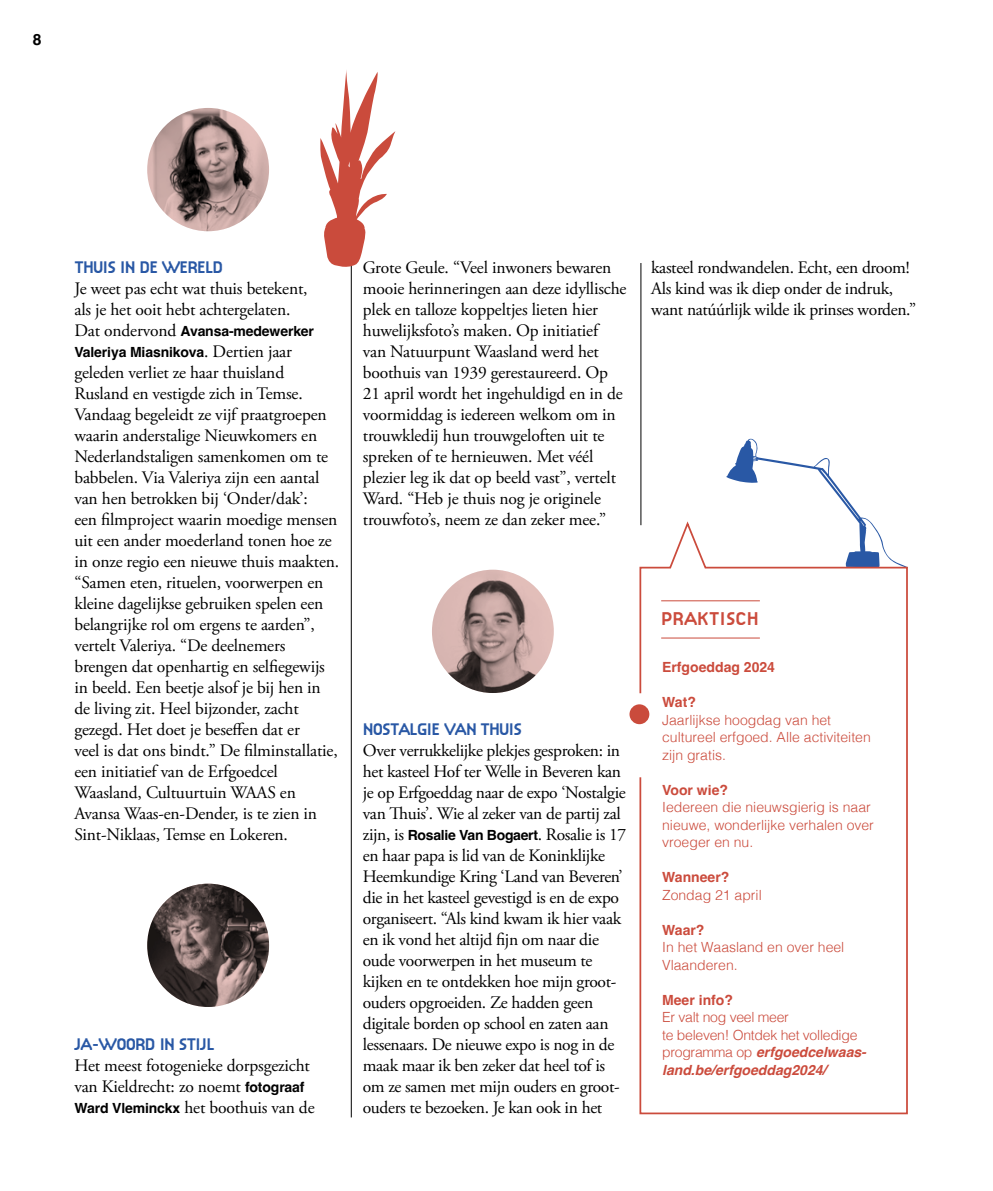
<style>
.page{position:relative;width:993px;height:1191px;background:#fff}
.page>*{position:absolute;margin:0;border:0;box-sizing:border-box;transform-origin:0 0}
.t1{font:700 19.25px "Citizen OT";color:#cb4b3c}
.t2{font:17.5px/21px "Adobe Garamond Pro";letter-spacing:-.01em;color:#000}
.t3{font:700 17.5px "Citizen OT";letter-spacing:-.05em;color:#2958a5}
.t4{font:700 15.75px "Helvetica";color:#000}
.t5{font:300 14px/17.5px "Helvetica";color:#cb4b3c}
.t6{font:300 14px/17.5px "Helvetica";letter-spacing:-.02em;color:#cb4b3c}
.t7{font:700 14px/21px "Helvetica";letter-spacing:-.01em;color:#000}
.t8{font:700 14px "Helvetica";color:#cb4b3c}
.s1{font-family:"Adobe Garamond Pro";font-weight:400;font-size:17.5px}
.s2{font-family:"Helvetica";font-weight:700;font-size:14px}
.s3{font-weight:700;font-style:italic}
</style>
<div class="page">
<img style="left:147px;top:108px;width:122px;height:123px">
<svg style="left:726px;top:438px;width:141px;height:81px"></svg>
<hr style="left:351px;top:264px;width:1px;height:853px;background:#000">
<svg style="left:638px;top:519px;width:270px;height:596px"></svg>
<hr style="left:661px;top:637px;width:98px;height:1px;background:#cb4b3c">
<hr style="left:661px;top:600px;width:98px;height:1px;background:#cb4b3c">
<div style="left:629px;top:704px;width:20px;height:20px;background:#ca4b3c;border-radius:50%"></div>
<hr style="left:640px;top:263px;width:1px;height:262px;background:#000">
<svg style="left:320px;top:70px;width:75px;height:200px"></svg>
<img style="left:147px;top:892px;width:122px;height:115px">
<svg style="left:147px;top:108px;width:122px;height:123px;background:#99817e"></svg>
<svg style="left:147px;top:883px;width:122px;height:124px;background:#544744"></svg>
<img style="left:432px;top:575px;width:121px;height:118px">
<svg style="left:432px;top:569px;width:121px;height:124px;background:#ae928f"></svg>
<p class="t4" style="left:33px;top:30px;width:10px">8</p>
<p class="t3" style="left:74px;top:257px;width:150px">THUIS IN DE WERELD</p>
<p class="t2" style="left:74px;top:279px;width:234px">Je weet pas echt wat thuis betekent, als je het ooit hebt achtergelaten.</p>
<p class="t7" style="left:74px;top:322px;width:241px"><span class="s1">Dat ondervond</span> Avansa-medewerker<br>Valeriya Miasnikova<span class="s1">. Dertien jaar</span></p>
<p class="t2" style="left:74px;top:363px;width:266px">geleden verliet ze haar thuisland Rusland en vestigde zich in Temse.<br>Vandaag begeleidt ze vijf praatgroepen waarin anderstalige Nieuwkomers en Nederlandstaligen samenkomen om te babbelen. Via Valeriya zijn een aantal van hen betrokken bij ‘Onder/dak’:<br>een filmproject waarin moedige mensen uit een ander moederland tonen hoe ze in onze regio een nieuwe thuis maakten. “Samen eten, rituelen, voorwerpen en kleine dagelijkse gebruiken spelen een belangrijke rol om ergens te aarden”, vertelt Valeriya. “De deelnemers brengen dat openhartig en selfiegewijs in beeld. Een beetje alsof je bij hen in de living zit. Heel bijzonder, zacht gezegd. Het doet je beseffen dat er<br>veel is dat ons bindt.” De filminstallatie, een initiatief van de Erfgoedcel Waasland, Cultuurtuin WAAS en Avansa Waas-en-Dender, is te zien in Sint-Niklaas, Temse en Lokeren.</p>
<p class="t3" style="left:74px;top:1034px;width:141px">JA-WOORD IN STIJL</p>
<p class="t2" style="left:74px;top:1056px;width:241px">Het meest fotogenieke dorpsgezicht van Kieldrecht: zo noemt <span class="s2">fotograaf<br>Ward Vleminckx</span> het boothuis van de</p>
<p class="t2" style="left:363px;top:258px;width:265px">Grote Geule. “Veel inwoners bewaren mooie herinneringen aan deze idyllische plek en talloze koppeltjes lieten hier huwelijksfoto’s maken. Op initiatief<br>van Natuurpunt Waasland werd het boothuis van 1939 gerestaureerd. Op 21 april wordt het ingehuldigd en in de voormiddag is iedereen welkom om in trouwkledij hun trouwgeloften uit te spreken of te hernieuwen. Met véél plezier leg ik dat op beeld vast”, vertelt Ward. “Heb je thuis nog je originele trouwfoto’s, neem ze dan zeker mee.”</p>
<p class="t2" style="left:651px;top:258px;width:266px">kasteel rondwandelen. Echt, een droom!<br>Als kind was ik diep onder de indruk, want natúúrlijk wilde ik prinses worden.”</p>
<p class="t3" style="left:363px;top:719px;width:161px">NOSTALGIE VAN THUIS</p>
<p class="t2" style="left:363px;top:741px;width:265px">Over verrukkelijke plekjes gesproken: in het kasteel Hof ter Welle in Beveren kan je op Erfgoeddag naar de expo ‘Nostalgie van Thuis’. Wie al zeker van de partij zal zijn, is <span class="s2">Rosalie Van Bogaert</span>. Rosalie is 17 en haar papa is lid van de Koninklijke Heemkundige Kring ‘Land van Beveren’ die in het kasteel gevestigd is en de expo organiseert. “Als kind kwam ik hier vaak en ik vond het altijd fijn om naar die oude voorwerpen in het museum te kijken en te ontdekken hoe mijn groot&shy;ouders opgroeiden. Ze hadden geen digitale borden op school en zaten aan lessenaars. De nieuwe expo is nog in de maak maar ik ben zeker dat heel tof is om ze samen met mijn ouders en groot&shy;ouders te bezoeken. Je kan ook in het</p>
<p class="t1" style="left:661px;top:607px;width:99px">PRAKTISCH</p>
<p class="t8" style="left:662px;top:658px;width:114px">Erfgoeddag 2024</p>
<p class="t8" style="left:662px;top:693px;width:35px">Wat?</p>
<p class="t5" style="left:662px;top:710px;width:210px">Jaarlijkse hoogdag van het cultureel erfgoed. Alle activiteiten zijn gratis.</p>
<p class="t8" style="left:662px;top:781px;width:67px">Voor wie?</p>
<p class="t5" style="left:662px;top:797px;width:213px">Iedereen die nieuwsgierig is naar nieuwe, wonderlijke verhalen over vroeger en nu.</p>
<p class="t8" style="left:662px;top:868px;width:69px">Wanneer?</p>
<p class="t5" style="left:662px;top:885px;width:101px">Zondag 21 april</p>
<p class="t8" style="left:662px;top:921px;width:44px">Waar?</p>
<p class="t5" style="left:662px;top:937px;width:184px">In het Waasland en over heel<br>Vlaanderen.</p>
<p class="t8" style="left:662px;top:991px;width:72px">Meer info?</p>
<p class="t6" style="left:662px;top:1007px;width:206px">Er valt nog veel meer<br>te beleven! Ontdek het volledige programma op <span class="s3">erfgoedcelwaas&shy;land.be/erfgoeddag2024/</span></p>
</div>
